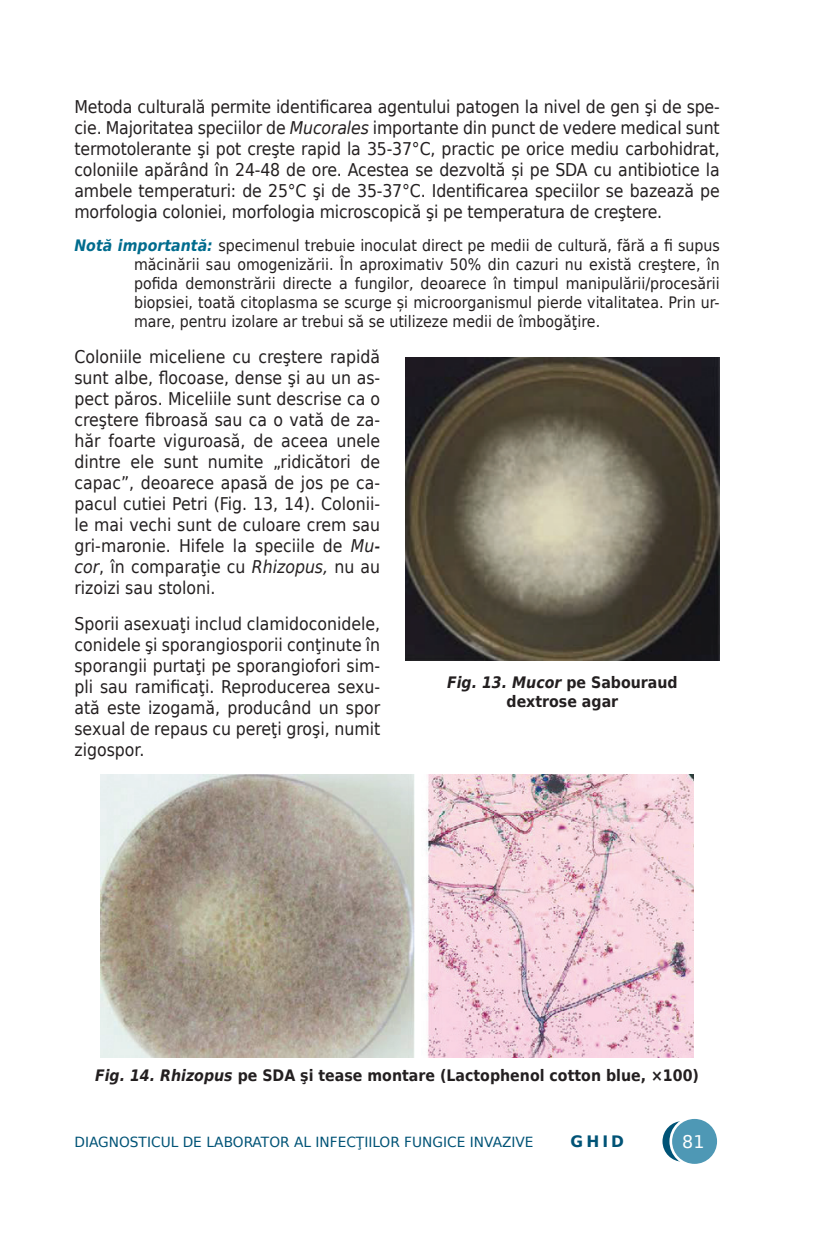
<style>
.page{position:relative;width:819px;height:1241px;background:#fff}
.page>*{position:absolute;margin:0;border:0;box-sizing:border-box;transform-origin:0 0}
.t1{font:17.5px/21px "DejaVu LGC Sans";color:#231f20;text-align:justify;scale:.9 1}
.t2{font:17.5px "DejaVu LGC Sans";color:#fff}
.t3{font:15.75px/18.9px "DejaVu LGC Sans";color:#231f20;text-align:justify;scale:.9 1}
.t4{font:700 15.75px/18.9px "DejaVu LGC Sans";color:#231f20;text-align:center;scale:.9 1}
.t5{font:700 15.75px "DejaVu LGC Sans";color:#005376}
.t6{font:14px "DejaVu LGC Sans";color:#005376}
.s1{font-style:italic}
.s2{font-weight:700;font-style:italic;color:#006c8e}
</style>
<div class="page">
<svg style="left:662px;top:1120px;width:41px;height:41px"></svg>
<div style="left:670px;top:1117px;width:48px;height:47px;background:#4e98b5;border-radius:50%"></div>
<div style="left:669px;top:1116px;width:50px;height:50px;border:3px solid #fff;border-radius:50%"></div>
<img style="left:101px;top:774px;width:592px;height:282px">
<img style="left:405px;top:357px;width:314px;height:304px">
<p class="t1" style="left:74px;top:95px;width:718px">Metoda culturală permite identificarea agentului patogen la nivel de gen şi de spe&shy;cie. Majoritatea speciilor de <span class="s1">Mucorales</span> importante din punct de vedere medical sunt termotolerante şi pot creşte rapid la 35-37°C, practic pe orice mediu carbohidrat, coloniile apărând în 24-48 de ore. Acestea se dezvoltă și pe SDA cu antibiotice la ambele temperaturi: de 25°C şi de 35-37°C. Identificarea speciilor se bazează pe morfologia coloniei, morfologia microscopică şi pe temperatura de creştere.</p>
<p class="t3" style="left:134px;top:236px;width:652px;text-indent:-60px"><span class="s2">Notă importantă:</span> specimenul trebuie inoculat direct pe medii de cultură, fără a fi supus măcinării sau omogenizării. În aproximativ 50% din cazuri nu există creştere, în pofida demonstrării directe a fungilor, deoarece în timpul manipulării/procesării biopsiei, toată citoplasma se scurge și microorganismul pierde vitalitatea. Prin ur&shy;mare, pentru izolare ar trebui să se utilizeze medii de îmbogăţire.</p>
<p class="t1" style="left:74px;top:346px;width:341px">Coloniile miceliene cu creştere rapidă sunt albe, flocoase, dense şi au un as&shy;pect păros. Miceliile sunt descrise ca o creştere fibroasă sau ca o vată de za&shy;hăr foarte viguroasă, de aceea unele dintre ele sunt numite „ridicători de capac”, deoarece apasă de jos pe ca&shy;pacul cutiei Petri (Fig. 13, 14). Colonii&shy;le mai vechi sunt de culoare crem sau gri-maronie. Hifele la speciile de <span class="s1">Mu&shy;cor</span>, în comparaţie cu <span class="s1">Rhizopus,</span> nu au rizoizi sau stoloni.</p>
<p class="t1" style="left:74px;top:613px;width:341px">Sporii asexuaţi includ clamidoconidele, conidele şi sporangiosporii conţinute în sporangii purtaţi pe sporangiofori sim&shy;pli sau ramificaţi. Reproducerea sexu&shy;ată este izogamă, producând un spor sexual de repaus cu pereţi groşi, numit zigospor.</p>
<p class="t4" style="left:447px;top:672px;width:258px"><span class="s1">Fig. 13. Mucor</span> pe Sabouraud dextrose agar</p>
<p class="t4" style="left:95px;top:1065px;width:672px"><span class="s1">Fig. 14. Rhizopus</span> pe SDA şi tease montare (Lactophenol cotton blue, ×100)</p>
<p class="t6" style="left:74px;top:1130px;width:460px">DIAGNOSTICUL DE LABORATOR AL INFECŢIILOR FUNGICE INVAZIVE</p>
<p class="t5" style="left:570px;top:1128px;width:55px">GHID</p>
<p class="t2" style="left:682px;top:1127px;width:24px">81</p>
</div>
